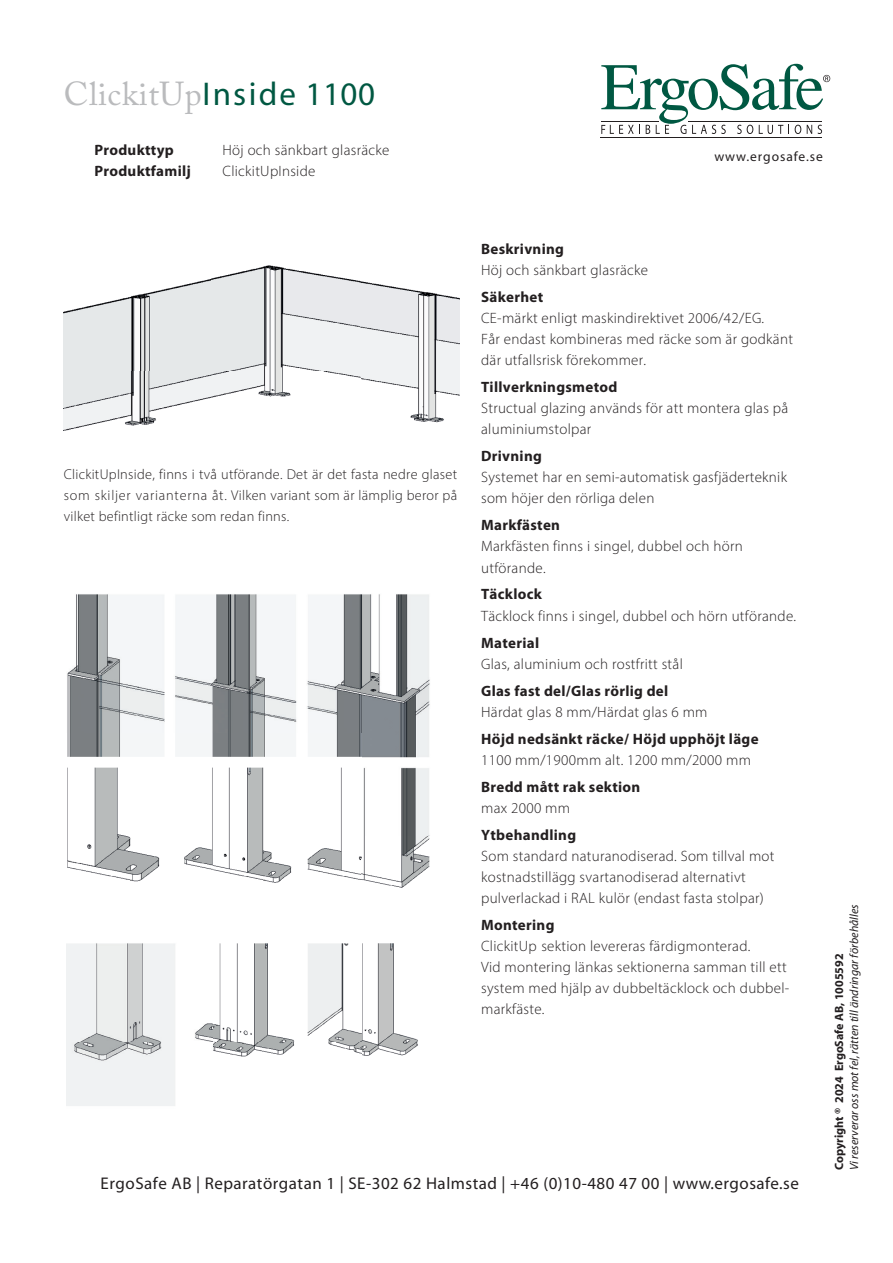
<style>
.page{position:relative;width:893px;height:1263px;background:#fff}
.page>*{position:absolute;margin:0;border:0;box-sizing:border-box;transform-origin:0 0}
.t1{font:33px "Myriad";letter-spacing:.07em;color:#005842}
.t2{font:16.95px "Myriad";letter-spacing:.03em;color:#231f20}
.t3{font:300 15px/21.3px "Myriad Pro";letter-spacing:.02em;color:#231f20}
.t4{font:700 15px/21px "Myriad Pro";letter-spacing:.02em;color:#231f20}
.t5{font:300 14.25px/21px "Myriad Pro";letter-spacing:.02em;color:#231f20;text-align:justify}
.t6{font:13.5px "Myriad";letter-spacing:.07em;color:#231f20}
.t7{font:italic 12px "Myriad";color:#231f20}
.t8{font:700 12px "Myriad";color:#231f20}
.s1{font-family:"Adobe Caslon Pro";color:#babbbd}
</style>
<div class="page">
<img style="left:64px;top:265px;width:395px;height:166px">
<img style="left:67px;top:594px;width:363px;height:512px">
<hr style="left:601px;top:137px;width:221px;height:1px;background:#231f20">
<svg style="left:601px;top:64px;width:229px;height:70px"></svg>
<h1 class="t1" style="left:64px;top:78px;width:313px"><span class="s1">ClickitUp</span>Inside 1100</h1>
<p class="t3" style="left:223px;top:139px;width:168px">Höj och sänkbart glasräcke<br>ClickitUpInside</p>
<p class="t4" style="left:95px;top:139px;width:98px">Produkttyp<br>Produktfamilj</p>
<p class="t6" style="left:714px;top:150px;width:110px">www.ergosafe.se</p>
<p class="t5" style="left:64px;top:463px;width:395px">ClickitUpInside, finns i två utförande. Det är det fasta nedre glaset som skiljer varianterna åt. Vilken variant som är lämplig beror på vilket befintligt räcke som redan finns.</p>
<p class="t4" style="left:481px;top:238px;width:84px">Beskrivning</p>
<p class="t3" style="left:481px;top:259px;width:168px">Höj och sänkbart glasräcke</p>
<p class="t4" style="left:481px;top:286px;width:64px">Säkerhet</p>
<p class="t3" style="left:481px;top:307px;width:313px">CE-märkt enligt maskindirektivet 2006/42/EG.<br>Får endast kombineras med räcke som är godkänt där utfallsrisk förekommer.</p>
<p class="t4" style="left:481px;top:376px;width:138px">Tillverkningsmetod</p>
<p class="t3" style="left:481px;top:397px;width:309px">Structual glazing används för att montera glas på aluminiumstolpar</p>
<p class="t4" style="left:481px;top:445px;width:62px">Drivning</p>
<p class="t3" style="left:481px;top:466px;width:307px">Systemet har en semi-automatisk gasfjäderteknik som höjer den rörliga delen</p>
<p class="t4" style="left:481px;top:514px;width:80px">Markfästen</p>
<p class="t3" style="left:481px;top:535px;width:263px;line-height:21.8px">Markfästen finns i singel, dubbel och hörn utförande.</p>
<p class="t4" style="left:481px;top:583px;width:62px">Täcklock</p>
<p class="t3" style="left:481px;top:605px;width:317px">Täcklock finns i singel, dubbel och hörn utförande.</p>
<p class="t4" style="left:481px;top:632px;width:59px">Material</p>
<p class="t3" style="left:481px;top:653px;width:203px">Glas, aluminium och rostfritt stål</p>
<p class="t4" style="left:481px;top:680px;width:189px">Glas fast del/Glas rörlig del</p>
<p class="t3" style="left:481px;top:701px;width:228px">Härdat glas 8 mm/Härdat glas 6 mm</p>
<p class="t4" style="left:481px;top:728px;width:279px">Höjd nedsänkt räcke/ Höjd upphöjt läge</p>
<p class="t3" style="left:481px;top:749px;width:271px">1100 mm/1900mm alt. 1200 mm/2000 mm</p>
<p class="t4" style="left:481px;top:776px;width:161px">Bredd mått rak sektion</p>
<p class="t3" style="left:481px;top:797px;width:90px">max 2000 mm</p>
<p class="t4" style="left:481px;top:824px;width:96px">Ytbehandling</p>
<p class="t3" style="left:481px;top:845px;width:295px">Som standard naturanodiserad. Som tillval mot kostnadstillägg svartanodiserad alternativt pulverlackad i RAL kulör (endast fasta stolpar)</p>
<p class="t4" style="left:481px;top:914px;width:75px">Montering</p>
<p class="t3" style="left:481px;top:935px;width:310px">ClickitUp sektion levereras färdigmonterad.<br>Vid montering länkas sektionerna samman till ett system med hjälp av dubbeltäcklock och dubbel&shy;markfäste.</p>
<p class="t2" style="left:101px;top:1174px;width:700px">ErgoSafe AB | Reparatörgatan 1 | SE-302 62 Halmstad | +46 (0)10-480 47 00 | www.ergosafe.se</p>
<p class="t7" style="left:848px;top:1170px;width:267px;rotate:-90deg">Vi reserverar oss mot fel, rätten till ändringar förbehålles</p>
<p class="t8" style="left:833px;top:1170px;width:218px;rotate:-90deg">Copyright ® 2024 ErgoSafe AB, 1005592</p>
</div>
